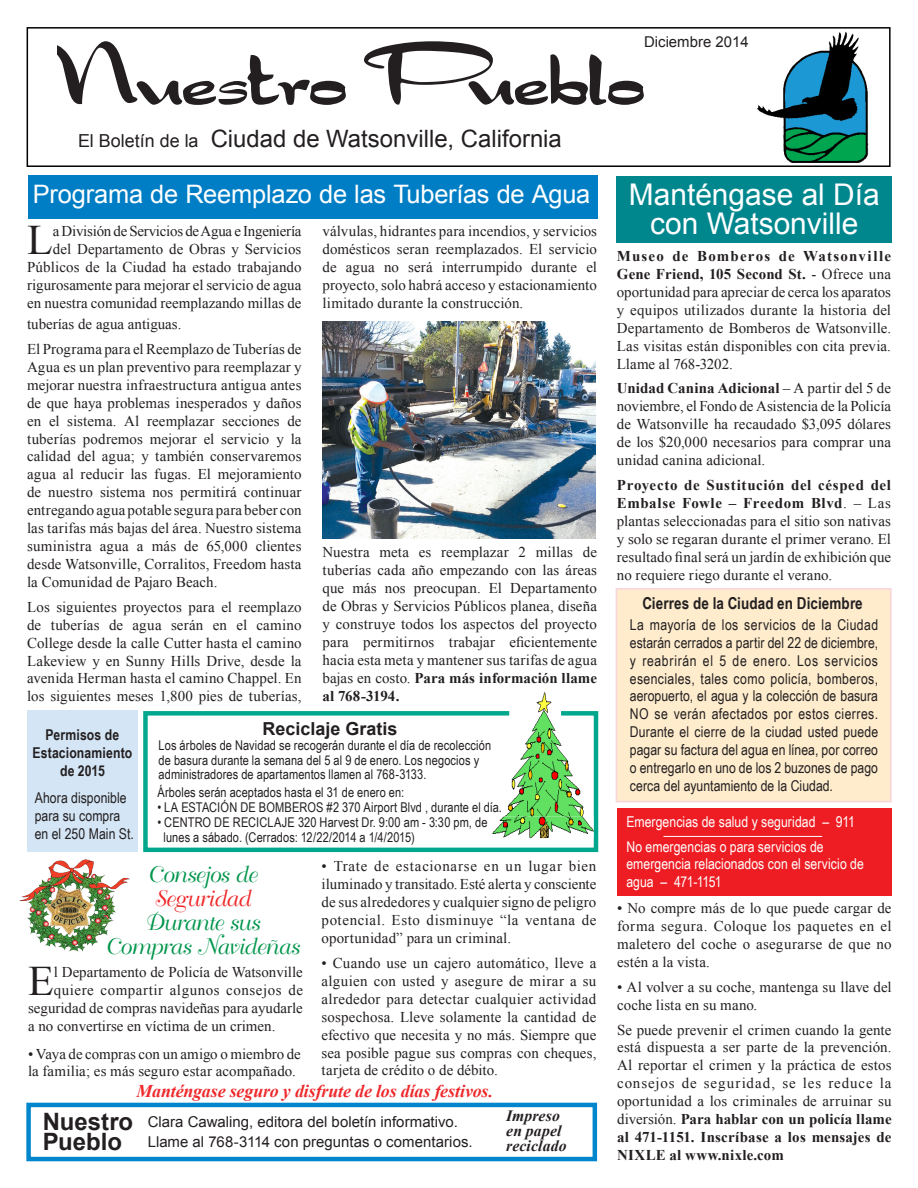
<style>
.page{position:relative;width:918px;height:1188px;background:#fff}
.page>*{position:absolute;margin:0;border:0;box-sizing:border-box;transform-origin:0 0}
.t1{font:97.2px "Draconian";letter-spacing:-.015em;color:#231f20}
.Subhead_2{font:42px "Times New Roman";color:#231f20}
.t2{font:29.85px/29.8px "Arial";color:#fff;text-align:center}
.t3{font:25.35px "Arial";letter-spacing:-.01em;color:#fff}
.t4{font:23.85px "Arial";color:#231f20}
.Subhead_2-2{font:700 23.85px "Arial";color:#231f20}
.Subhead_2-3{font:22.35px "Traveller Script";letter-spacing:-.02em;color:#00954b}
.Subhead_2-4{font:22.35px "Traveller Script";letter-spacing:-.01em;color:#ee2629}
.Subhead_2-5{font:italic 700 18px "Times New Roman";letter-spacing:-.005em;color:#ee292c}
.Subhead_2-6{font:700 18px "Arial";color:#231f20}
.t5{font:18px "Arial";color:#231f20}
.Subhead_2-7{font:700 16.5px "Arial Narrow";letter-spacing:.005em;color:#231f20}
.citytext{font:italic 700 15.75px "Times New Roman";letter-spacing:.01em;color:#231f20}
.Subhead_2-8{font:15px/18px "Times New Roman";letter-spacing:.005em;color:#231f20;text-align:justify}
.Subhead_2-9{font:15px/18px "Arial Narrow";color:#231f20;text-align:justify}
.Subhead_2-10{font:15px/18px "Arial Narrow";letter-spacing:.005em;color:#fff}
.citytext-2{font:15px "Arial";color:#231f20}
.Subhead_2-11{font:15px "Times New Roman";letter-spacing:.035em;color:#231f20}
.Subhead_2-12{font:700 15px/18px "Arial Narrow";letter-spacing:.01em;color:#231f20;text-align:center}
.Subhead_2-13{font:13.5px/15px "Arial Narrow";letter-spacing:.005em;color:#231f20}
.s1{font-weight:700}
</style>
<div class="page">
<div style="left:26px;top:1103px;width:571px;height:58px;border:4px solid #0086cc"></div>
<div style="left:143px;top:711px;width:455px;height:141px;border:4px solid #00a78c"></div>
<div style="left:28px;top:175px;width:569px;height:43px;background:#007ec5"></div>
<div style="left:616px;top:176px;width:276px;height:67px;background:#00878e"></div>
<div style="left:616px;top:588px;width:276px;height:214px;background:#feeccd;border:2px solid #fad4db"></div>
<div style="left:28px;top:711px;width:110px;height:141px;background:#d4e5f5"></div>
<div style="left:617px;top:808px;width:275px;height:88px;background:#ee1d23"></div>
<hr style="left:663px;top:836px;width:159px;height:1px;background:#fff">
<img style="left:497px;top:692px;width:96px;height:124px">
<img style="left:492px;top:816px;width:102px;height:22px">
<img style="left:322px;top:322px;width:274px;height:216px">
<img style="left:757px;top:32px;width:112px;height:131px">
<div style="left:27px;top:27px;width:864px;height:140px;border:1px solid #000"></div>
<img style="left:20px;top:860px;width:109px;height:91px">
<p class="citytext-2" style="left:644px;top:31px;width:106px">Diciembre 2014</p>
<p class="t1" style="left:4px;top:22px;width:496px">NuestroP</p>
<p class="t5" style="left:78px;top:128px;width:122px">El Boletín de la</p>
<p class="t4" style="left:211px;top:122px;width:353px">Ciudad de Watsonville, California</p>
<p class="t1" style="left:466px;top:22px;width:181px">ueblo</p>
<p class="t3" style="left:33px;top:176px;width:559px">Programa de Reemplazo de las Tuberías de Agua</p>
<p class="Subhead_2-8" style="left:27px;top:221px;width:276px;text-align:right">a División de Servicios de Agua e Ingeniería<br>del Departamento de Obras y Servicios Públicos de la Ciudad ha estado trabajando rigurosamente para mejorar el servicio de agua en nuestra comunidad reemplazando millas de</p>
<p class="Subhead_2-8" style="left:27px;top:315px;width:156px">tuberías de agua antiguas.</p>
<p class="Subhead_2-8" style="left:27px;top:339px;width:276px">El Programa para el Reemplazo de Tuberías de Agua es un plan preventivo para reemplazar y mejorar nuestra infraestructura antigua antes de que haya problemas inesperados y daños en el sistema. Al reemplazar secciones de tuberías podremos mejorar el servicio y la calidad del agua; y también conservaremos agua al reducir las fugas. El mejoramiento de nuestro sistema nos permitirá continuar entregando agua potable segura para beber con las tarifas más bajas del área. Nuestro sistema suministra agua a más de 65,000 clientes desde Watsonville, Corralitos, Freedom hasta la Comunidad de Pajaro Beach.</p>
<p class="Subhead_2-8" style="left:27px;top:597px;width:276px">Los siguientes proyectos para el reemplazo de tuberías de agua serán en el camino College desde la calle Cutter hasta el camino Lakeview y en Sunny Hills Drive, desde la avenida Herman hasta el camino Chappel. En los siguientes meses 1,800 pies de tuberías,</p>
<p class="Subhead_2" style="left:27px;top:210px;width:27px">L</p>
<p class="Subhead_2-8" style="left:323px;top:221px;width:276px">válvulas, hidrantes para incendios, y servicios domésticos seran reemplazados. El servicio de agua no será interrumpido durante el proyecto, solo habrá acceso y estacionamiento limitado durante la construcción.</p>
<p class="Subhead_2-8" style="left:323px;top:543px;width:276px">Nuestra meta es reemplazar 2 millas de tuberías cada año empezando con las áreas que más nos preocupan. El Departamento de Obras y Servicios Públicos planea, diseña y construye todos los aspectos del proyecto para permitirnos trabajar eficientemente hacia esta meta y mantener sus tarifas de agua bajas en costo. <span class="s1">Para más información llame al 768-3194.</span></p>
<p class="Subhead_2-12" style="left:33px;top:725px;width:101px">Permisos de<br>Estacionamiento de 2015</p>
<p class="Subhead_2-9" style="left:35px;top:788px;width:101px;text-align:left">Ahora disponible para su compra en el 250 Main St.</p>
<p class="Subhead_2-6" style="left:263px;top:716px;width:136px">Reciclaje Gratis</p>
<p class="Subhead_2-13" style="left:159px;top:737px;width:334px">Los árboles de Navidad se recogerán durante el día de recolección de basura durante la semana del 5 al 9 de enero. Los negocios y administradores de apartamentos llamen al 768-3133.</p>
<p class="Subhead_2-13" style="left:157px;top:785px;width:248px">Árboles serán aceptados hasta el 31 de enero en:</p>
<p class="Subhead_2-13" style="left:157px;top:800px;width:346px">• LA ESTACIÓN DE BOMBEROS #2 370 Airport Blvd , durante el día.</p>
<p class="Subhead_2-13" style="left:164px;top:815px;width:325px;text-indent:-6px">• CENTRO DE RECICLAJE 320 Harvest Dr. 9:00 am - 3:30 pm, de lunes a sábado. (Cerrados: 12/22/2014 a 1/4/2015)</p>
<p class="Subhead_2-3" style="left:147px;top:863px;width:111px">Consejos de</p>
<p class="Subhead_2-4" style="left:153px;top:886px;width:98px">Seguridad</p>
<p class="Subhead_2-3" style="left:144px;top:910px;width:117px">Durante sus</p>
<p class="Subhead_2-3" style="left:104px;top:934px;width:196px">Compras Navideñas</p>
<p class="Subhead_2" style="left:28px;top:951px;width:27px">E</p>
<p class="Subhead_2-8" style="left:54px;top:962px;width:251px">l Departamento de Policía de Watsonville</p>
<p class="Subhead_2-11" style="left:54px;top:979px;width:251px">quiere compartir algunos consejos de</p>
<p class="Subhead_2-8" style="left:28px;top:998px;width:276px">seguridad de compras navideñas para ayudarle</p>
<p class="Subhead_2-8" style="left:28px;top:1016px;width:249px">a no convertirse en víctima de un crimen.</p>
<p class="Subhead_2-8" style="left:28px;top:1044px;width:274px">• Vaya de compras con un amigo o miembro de la familia; es más seguro estar acompañado.</p>
<p class="Subhead_2-8" style="left:322px;top:857px;width:276px">• Trate de estacionarse en un lugar bien iluminado y transitado. Esté alerta y consciente de sus alrededores y cualquier signo de peligro potencial. Esto disminuye “la ventana de oportunidad” para un criminal.</p>
<p class="Subhead_2-8" style="left:322px;top:953px;width:276px">• Cuando use un cajero automático, lleve a alguien con usted y asegure de mirar a su alrededor para detectar cualquier actividad sospechosa. Lleve solamente la cantidad de efectivo que necesita y no más. Siempre que sea posible pague sus compras con cheques, tarjeta de crédito o de débito.</p>
<p class="Subhead_2-5" style="left:137px;top:1078px;width:358px">Manténgase seguro y disfrute de los días festivos.</p>
<p class="Subhead_2-2" style="left:43px;top:1105px;width:92px">Nuestro</p>
<p class="Subhead_2-2" style="left:43px;top:1124px;width:81px">Pueblo</p>
<p class="citytext-2" style="left:148px;top:1112px;width:312px">Clara Cawaling, editora del boletín informativo.</p>
<p class="citytext-2" style="left:148px;top:1131px;width:327px">Llame al 768-3114 con preguntas o comentarios.</p>
<p class="citytext" style="left:506px;top:1105px;width:55px">Impreso</p>
<p class="citytext" style="left:506px;top:1120px;width:57px">en papel</p>
<p class="citytext" style="left:506px;top:1135px;width:62px">reciclado</p>
<p class="t2" style="left:629px;top:179px;width:252px">Manténgase al Día con Watsonville</p>
<p class="Subhead_2-8" style="left:617px;top:247px;width:276px"><span class="s1">Museo de Bomberos de Watsonville Gene Friend, 105 Second St.</span> - Ofrece una oportunidad para apreciar de cerca los aparatos y equipos utilizados durante la historia del Departamento de Bomberos de Watsonville.<br>Las visitas están disponibles con cita previa.<br>Llame al 768-3202.</p>
<p class="Subhead_2-8" style="left:617px;top:379px;width:276px"><span class="s1">Unidad Canina Adicional</span> – A partir del 5 de noviembre, el Fondo de Asistencia de la Policía de Watsonville ha recaudado $3,095 dólares de los $20,000 necesarios para comprar una unidad canina adicional.</p>
<p class="Subhead_2-8" style="left:617px;top:475px;width:276px"><span class="s1">Proyecto de Sustitución del césped del Embalse Fowle – Freedom Blvd</span>. – Las plantas seleccionadas para el sitio son nativas y solo se regaran durante el primer verano. El resultado final será un jardín de exhibición que no requiere riego durante el verano.</p>
<p class="Subhead_2-7" style="left:642px;top:591px;width:222px">Cierres de la Ciudad en Diciembre</p>
<p class="Subhead_2-9" style="left:630px;top:615px;width:250px">La mayoría de los servicios de la Ciudad estarán cerrados a partir del 22 de diciembre, y reabrirán el 5 de enero. Los servicios esenciales, tales como policía, bomberos, aeropuerto, el agua y la colección de basura NO se verán afectados por estos cierres.<br>Durante el cierre de la ciudad usted puede pagar su factura del agua en línea, por correo o entregarlo en uno de los 2 buzones de pago cerca del ayuntamiento de la Ciudad.</p>
<p class="Subhead_2-10" style="left:626px;top:812px;width:230px">Emergencias de salud y seguridad – 911</p>
<p class="Subhead_2-10" style="left:626px;top:837px;width:239px">No emergencias o para servicios de emergencia relacionados con el servicio de agua – 471-1151</p>
<p class="Subhead_2-8" style="left:617px;top:899px;width:276px">• No compre más de lo que puede cargar de forma segura. Coloque los paquetes en el maletero del coche o asegurarse de que no estén a la vista.</p>
<p class="Subhead_2-8" style="left:617px;top:977px;width:276px">• Al volver a su coche, mantenga su llave del coche lista en su mano.</p>
<p class="Subhead_2-8" style="left:617px;top:1020px;width:276px">Se puede prevenir el crimen cuando la gente está dispuesta a ser parte de la prevención.<br>Al reportar el crimen y la práctica de estos consejos de seguridad, se les reduce la oportunidad a los criminales de arruinar su diversión. <span class="s1">Para hablar con un policía llame al 471-1151. Inscríbase a los mensajes de NIXLE al www.nixle.com</span></p>
</div>
